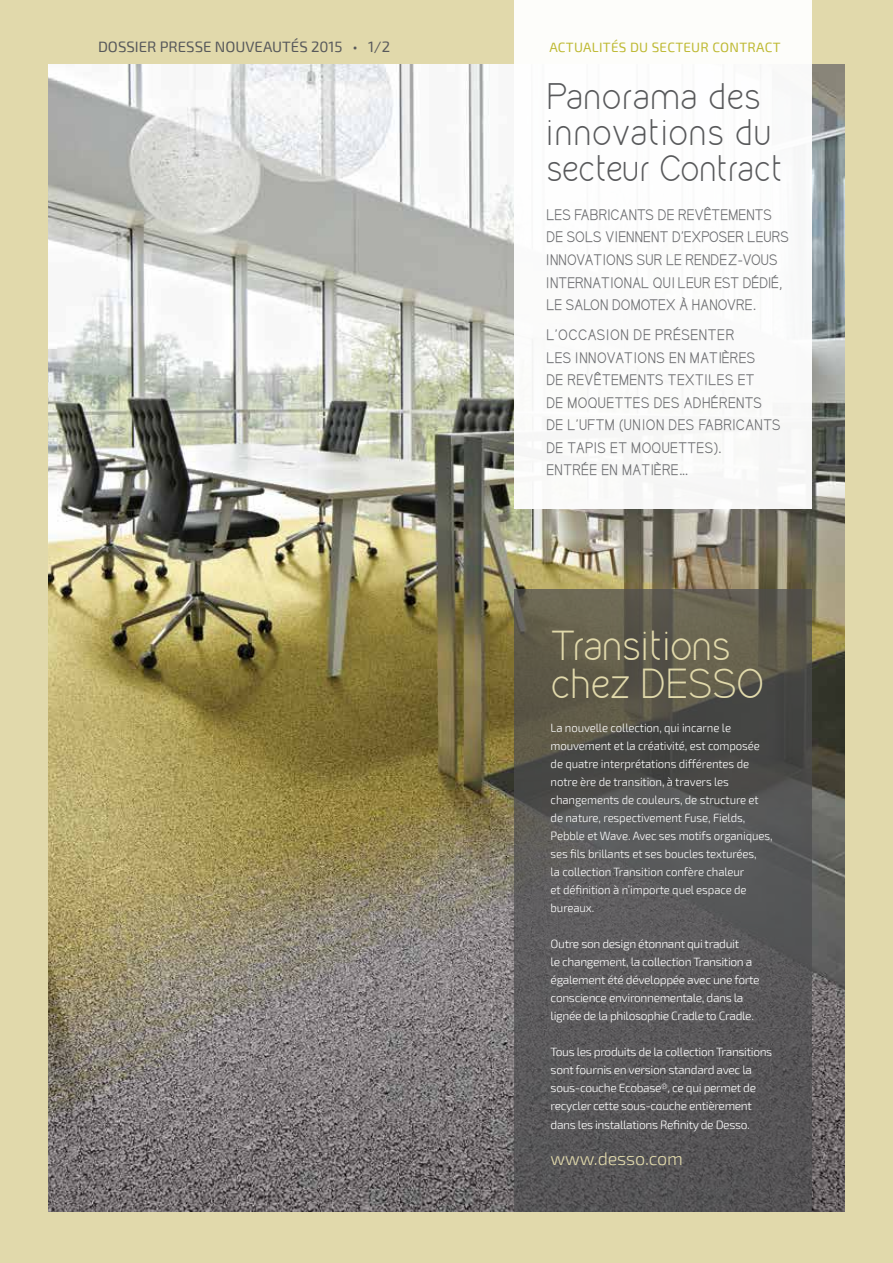
<style>
.page{position:relative;width:893px;height:1263px;background:#e1d9ab}
.page>*{position:absolute;margin:0;border:0;box-sizing:border-box;transform-origin:0 0}
.t1{font:300 37.5px/37.5px "Kirvy";letter-spacing:-.01em;color:#e1d9ab}
.t2{font:300 33px/36px "Kirvy";color:#58595b}
.t3{font:300 18px "Exo 2";letter-spacing:-.01em;color:#e1d9ab}
.t4{font:15px "Exo 2";color:#58595b}
.t5{font:13.5px/22.5px "Kirvy";letter-spacing:-.02em;color:#6d6e71;scale:.95 1}
.t6{font:13.5px/22.5px "Kirvy";color:#6d6e71;scale:.96 1}
.t7{font:13.5px/22.5px "Kirvy";color:#6d6e71;scale:.95 1}
.t8{font:13.5px "Exo 2";letter-spacing:.02em;color:#beb932}
.t9{font:300 12px/18px "Exo 2";letter-spacing:-.01em;color:#fff;scale:.95 1}
.t10{font:300 12px/18px "Exo 2";letter-spacing:-.03em;color:#fff}
</style>
<div class="page">
<img style="left:49px;top:65px;width:795px;height:1147px">
<svg style="left:514px;top:589px;width:298px;height:623px;background:#585654"></svg>
<div style="left:514px;top:0;width:298px;height:508px;background:#fff"></div>
<p class="t4" style="left:98px;top:38px;width:294px">DOSSIER PRESSE NOUVEAUTÉS 2015 • 1/2</p>
<p class="t8" style="left:549px;top:39px;width:224px">ACTUALITÉS DU SECTEUR CONTRACT</p>
<h2 class="t2" style="left:546px;top:78px;width:237px">Panorama des innovations du secteur Contract</h2>
<p class="t5" style="left:546px;top:203px;width:257px">LES FABRICANTS DE REVÊTEMENTS<br>DE SOLS VIENNENT D'EXPOSER LEURS<br>INNOVATIONS SUR LE RENDEZ-VOUS<br>INTERNATIONAL QUI LEUR EST DÉDIÉ,<br>LE SALON DOMOTEX</p>
<p class="t5" style="left:679px;top:294px;width:82px">À HANOVRE.</p>
<p class="t6" style="left:546px;top:323px;width:227px">L'OCCASION DE PRÉSENTER<br>LES INNOVATIONS EN MATIÈRES<br>DE REVÊTEMENTS TEXTILES ET<br>DE MOQUETTES DES ADHÉRENTS<br>DE L'UFTM</p>
<p class="t7" style="left:546px;top:413px;width:248px;text-indent:73px">(UNION DES FABRICANTS<br>DE TAPIS ET MOQUETTES).<br>ENTRÉE EN MATIÈRE...</p>
<h1 class="t1" style="left:551px;top:627px;width:216px">Transitions chez DESSO</h1>
<p class="t9" style="left:551px;top:719px;width:235px">La nouvelle collection, qui incarne le mouvement et la créativité, est composée de quatre interprétations différentes de notre ère de transition, à travers les changements de couleurs, de structure et de nature, respectivement Fuse, Fields, Pebble et Wave. Avec ses motifs organiques, ses fils brillants et ses boucles texturées,<br>la collection Transition confère chaleur<br>et définition à n’importe quel espace de bureaux.</p>
<p class="t10" style="left:551px;top:935px;width:210px">Outre son design étonnant qui traduit<br>le changement, la collection Transition a également été développée avec une forte conscience environnementale, dans la lignée de la philosophie Cradle to Cradle.</p>
<p class="t10" style="left:551px;top:1043px;width:223px">Tous les produits de la collection Transitions sont fournis en version standard avec la sous-couche Ecobase®, ce qui permet de recycler cette sous-couche entièrement dans les installations Refinity de Desso.</p>
<h3 class="t3" style="left:551px;top:1148px;width:134px">www.desso.com</h3>
</div>
